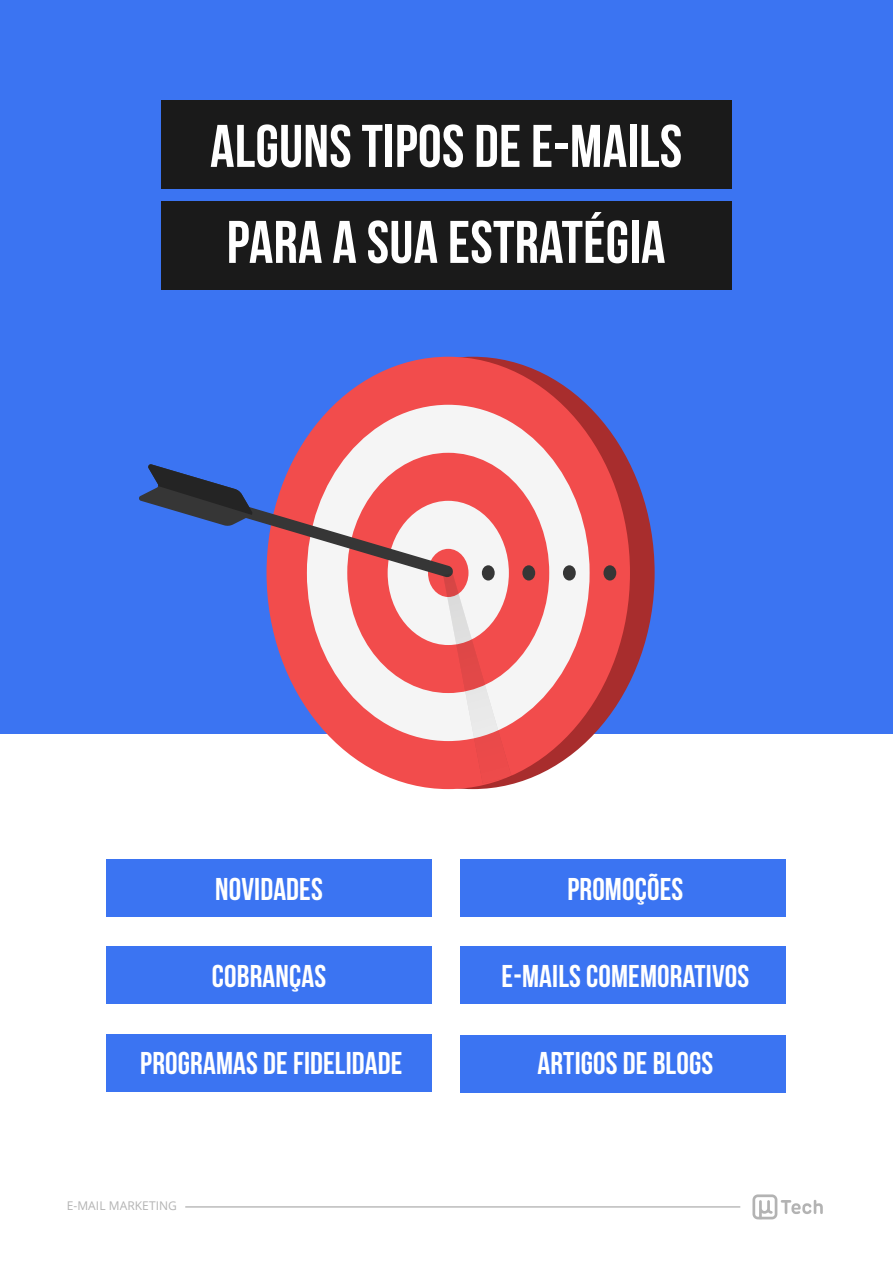
<style>
.page{position:relative;width:893px;height:1263px;background:#fff}
.page>*{position:absolute;margin:0;border:0;box-sizing:border-box;transform-origin:0 0}
.t1{font:700 60px/96px "Bebas Neue";letter-spacing:.005em;color:#fff}
.t2{font:700 31.5px "Bebas Neue";letter-spacing:.005em;color:#fff}
.t3{font:12px "Open Sans";letter-spacing:.005em;color:#b3b3b3}
</style>
<div class="page">
<svg style="left:752px;top:1194px;width:71px;height:25px"></svg>
<hr style="left:185px;top:1206px;width:555px;height:1px;background:#999">
<div style="left:0;top:0;width:892px;height:734px;background:#3b74f2"></div>
<div style="left:161px;top:100px;width:570px;height:89px;background:#1a1a1a"></div>
<div style="left:161px;top:201px;width:570px;height:89px;background:#1a1a1a"></div>
<div style="left:291px;top:357px;width:364px;height:432px;background:#a82d2d;border-radius:50%"></div>
<div style="left:267px;top:357px;width:363px;height:432px;background:#f24c4c;border-radius:50%"></div>
<div style="left:307px;top:405px;width:283px;height:336px;background:#f5f5f5;border-radius:50%"></div>
<div style="left:347px;top:453px;width:202px;height:240px;background:#f24c4c;border-radius:50%"></div>
<div style="left:522px;top:565px;width:13px;height:15px;background:#363636;border-radius:50%"></div>
<div style="left:563px;top:565px;width:13px;height:15px;background:#363636;border-radius:50%"></div>
<div style="left:603px;top:565px;width:13px;height:15px;background:#363636;border-radius:50%"></div>
<svg style="left:139px;top:464px;width:373px;height:319px"></svg>
<div style="left:106px;top:860px;width:326px;height:57px;background:#3b74f2"></div>
<div style="left:106px;top:947px;width:326px;height:57px;background:#3b74f2"></div>
<div style="left:460px;top:860px;width:326px;height:57px;background:#3b74f2"></div>
<div style="left:460px;top:947px;width:326px;height:57px;background:#3b74f2"></div>
<div style="left:106px;top:1034px;width:326px;height:57px;background:#3b74f2"></div>
<div style="left:460px;top:1035px;width:326px;height:57px;background:#3b74f2"></div>
<h1 class="t1" style="left:210px;top:97px;width:474px">ALGUNS TIPOS DE E-MAILS<br>PARA A SUA ESTRATÉGIA</h1>
<p class="t2" style="left:215px;top:872px;width:109px">NOVIDADES</p>
<p class="t2" style="left:212px;top:959px;width:116px">COBRANÇAS</p>
<p class="t2" style="left:567px;top:872px;width:117px">PROMOÇÕES</p>
<p class="t2" style="left:502px;top:959px;width:249px">E-MAILS COMEMORATIVOS</p>
<p class="t2" style="left:140px;top:1045px;width:264px">PROGRAMAS DE FIDELIDADE</p>
<p class="t2" style="left:537px;top:1046px;width:177px">ARTIGOS DE BLOGS</p>
<p class="t3" style="left:67px;top:1198px;width:112px">E-MAIL MARKETING</p>
</div>
